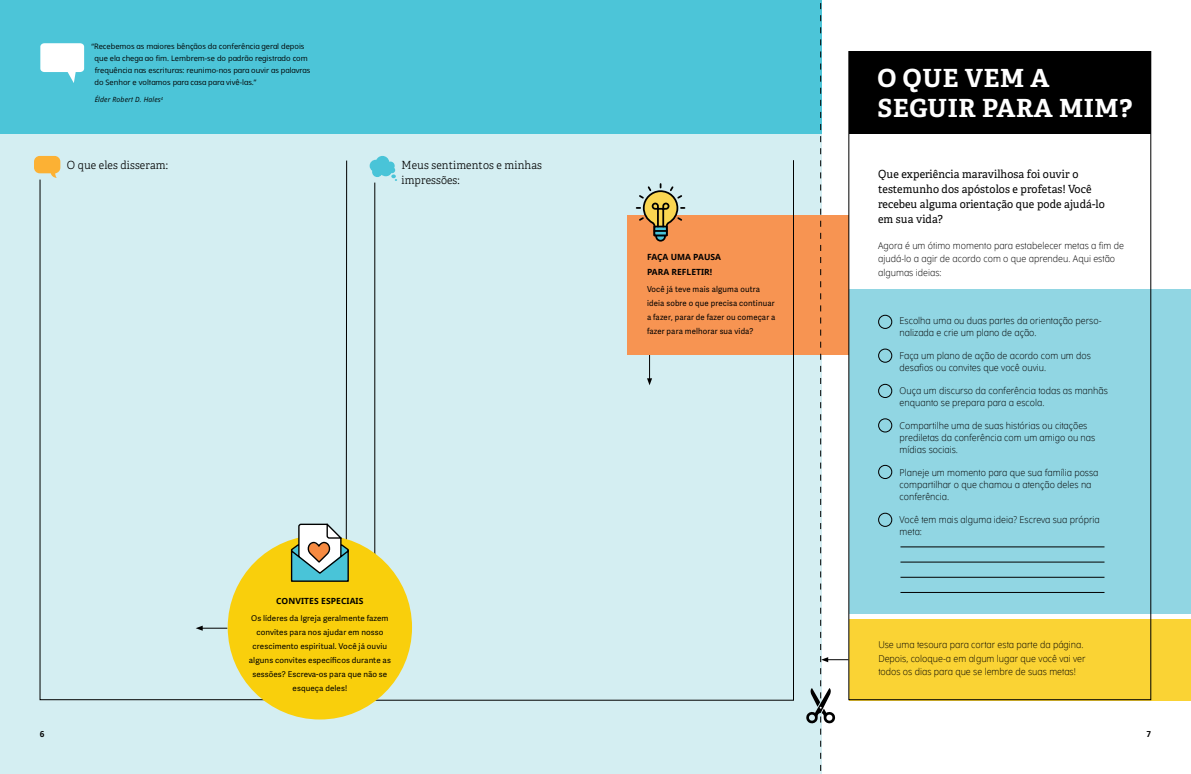
<style>
.page{position:relative;width:1191px;height:774px;background:#fff}
.page>*{position:absolute;margin:0;border:0;box-sizing:border-box;transform-origin:0 0}
.Art__Subhead_LANG{font:700 25px/30px "Helam Slablds Lat";letter-spacing:.025em;color:#fff}
.Art__Para_Subhead_Fi{font:11.2px/15px "Helam Slablds Lat";letter-spacing:.01em;color:#000;scale:.95 1}
.Art__Label{font:300 11.2px/15px "Helam Slablds Lat";letter-spacing:.01em;color:#000;scale:.95 1}
.Art__Bullet_List_LAN{font:300 9.4px/12px "Dots Solidlds Lat";color:#000;scale:.95 1}
.Art__Next_Para_LANG{font:300 9.4px/13.5px "Dots Solidlds Lat";color:#000;scale:.95 1}
.Sidebar_Title{font:700 8.5px/15px "Dots Solidlds Lat";color:#000}
.Info_Title{font:700 8.5px "Dots Solidlds Lat";letter-spacing:.01em;color:#000}
.t1{font:700 8.5px "Frutigerlds Lat";color:#000}
.Sidebar_First_Para_L{font:8.2px/14px "Helamlds Lat";letter-spacing:.02em;color:#000;scale:.95 1}
.Info_para{font:8px/14px "Helamlds Lat";letter-spacing:.01em;color:#000;text-align:center}
.Sidebar_First_Para_E{font:7.5px/12px "Dots Solidlds Lat";color:#000}
.Side_QT_Citation{font:italic 7.1px "Dots Solidlds Lat";letter-spacing:.025em;color:#000;scale:.95 1}
</style>
<div class="page">
<div style="left:0;top:0;width:821px;height:774px;background:#d4eef2"></div>
<div style="left:0;top:0;width:821px;height:133px;background:#4cc5d8"></div>
<svg style="left:40px;top:43px;width:44px;height:40px"></svg>
<div style="left:849px;top:289px;width:342px;height:324px;background:#91d6e3"></div>
<div style="left:849px;top:619px;width:342px;height:81px;background:#fad334"></div>
<svg style="left:34px;top:156px;width:26px;height:18px"></svg>
<svg style="left:370px;top:156px;width:18px;height:20px"></svg>
<div style="left:627px;top:215px;width:221px;height:139px;background:#f79452"></div>
<svg style="left:39px;top:160px;width:309px;height:541px"></svg>
<svg style="left:196px;top:626px;width:31px;height:5px"></svg>
<svg style="left:374px;top:159px;width:420px;height:542px"></svg>
<div style="left:228px;top:535px;width:184px;height:184px;background:#f9cf0c;border-radius:50%"></div>
<svg style="left:290px;top:521px;width:60px;height:61px"></svg>
<svg style="left:805px;top:0;width:43px;height:774px"></svg>
<div style="left:849px;top:51px;width:302px;height:82px;background:#000"></div>
<hr style="left:900px;top:547px;width:204px;height:1px;background:#000">
<hr style="left:900px;top:562px;width:204px;height:1px;background:#000">
<hr style="left:900px;top:577px;width:204px;height:1px;background:#000">
<hr style="left:900px;top:592px;width:204px;height:1px;background:#000">
<div style="left:878px;top:315px;width:14px;height:14px;border:1px solid #000;border-radius:50%"></div>
<div style="left:878px;top:349px;width:14px;height:14px;border:1px solid #000;border-radius:50%"></div>
<div style="left:878px;top:384px;width:14px;height:14px;border:1px solid #000;border-radius:50%"></div>
<div style="left:878px;top:418px;width:14px;height:14px;border:1px solid #000;border-radius:50%"></div>
<div style="left:878px;top:465px;width:14px;height:14px;border:1px solid #000;border-radius:50%"></div>
<div style="left:878px;top:513px;width:14px;height:14px;border:1px solid #000;border-radius:50%"></div>
<p class="Sidebar_First_Para_E" style="left:94px;top:40px;width:217px;text-indent:-3px">“Recebemos as maiores bênçãos da conferência geral depois que ela chega ao fim. Lembrem-se do padrão registrado com frequência nas escrituras: reunimo-nos para ouvir as palavras do Senhor e voltamos para casa para vivê-las.”</p>
<p class="Side_QT_Citation" style="left:95px;top:94px;width:74px">Élder Robert D. Hales<sup>4</sup></p>
<p class="Art__Label" style="left:67px;top:158px;width:108px">O que eles disseram:</p>
<p class="Art__Label" style="left:401px;top:158px;width:149px">Meus sentimentos e minhas impressões:</p>
<p class="Info_Title" style="left:276px;top:594px;width:89px">CONVITES ESPECIAIS</p>
<p class="Info_para" style="left:249px;top:611px;width:144px">Os líderes da Igreja geralmente fazem convites para nos ajudar em nosso crescimento espiritual. Você já ouviu alguns convites específicos durante as sessões? Escreva-os para que não se esqueça deles!</p>
<p class="Sidebar_Title" style="left:647px;top:250px;width:75px">FAÇA UMA PAUSA<br>PARA REFLETIR!</p>
<p class="Sidebar_First_Para_L" style="left:647px;top:282px;width:137px">Você já teve mais alguma outra ideia sobre o que precisa continuar a fazer, parar de fazer ou começar a fazer para melhorar sua vida?</p>
<p class="Art__Subhead_LANG" style="left:877px;top:63px;width:256px">O QUE VEM A<br>SEGUIR PARA MIM?</p>
<p class="Art__Para_Subhead_Fi" style="left:878px;top:166px;width:240px">Que experiência maravilhosa foi ouvir o testemunho dos apóstolos e profetas! Você recebeu alguma orientação que pode ajudá-lo em sua vida?</p>
<p class="Art__Next_Para_LANG" style="left:878px;top:239px;width:260px">Agora é um ótimo momento para estabelecer metas a fim de ajudá-lo a agir de acordo com o que aprendeu. Aqui estão algumas ideias:</p>
<p class="Art__Bullet_List_LAN" style="left:899px;top:315px;width:214px">Escolha uma ou duas partes da orientação perso&shy;nalizada e crie um plano de ação.</p>
<p class="Art__Bullet_List_LAN" style="left:899px;top:350px;width:203px">Faça um plano de ação de acordo com um dos desafios ou convites que você ouviu.</p>
<p class="Art__Bullet_List_LAN" style="left:899px;top:385px;width:221px">Ouça um discurso da conferência todas as manhãs enquanto se prepara para a escola.</p>
<p class="Art__Bullet_List_LAN" style="left:899px;top:420px;width:207px">Compartilhe uma de suas histórias ou citações prediletas da conferência com um amigo ou nas mídias sociais.</p>
<p class="Art__Bullet_List_LAN" style="left:899px;top:467px;width:211px">Planeje um momento para que sua família possa compartilhar o que chamou a atenção deles na conferência.</p>
<p class="Art__Bullet_List_LAN" style="left:899px;top:514px;width:212px">Você tem mais alguma ideia? Escreva sua própria meta:</p>
<p class="Art__Next_Para_LANG" style="left:878px;top:638px;width:220px">Use uma tesoura para cortar esta parte da página.<br>Depois, coloque-a em algum lugar que você vai ver todos os dias para que se lembre de suas metas!</p>
<p class="t1" style="left:40px;top:727px;width:6px">6</p>
<p class="t1" style="left:1146px;top:727px;width:6px">7</p>
</div>
